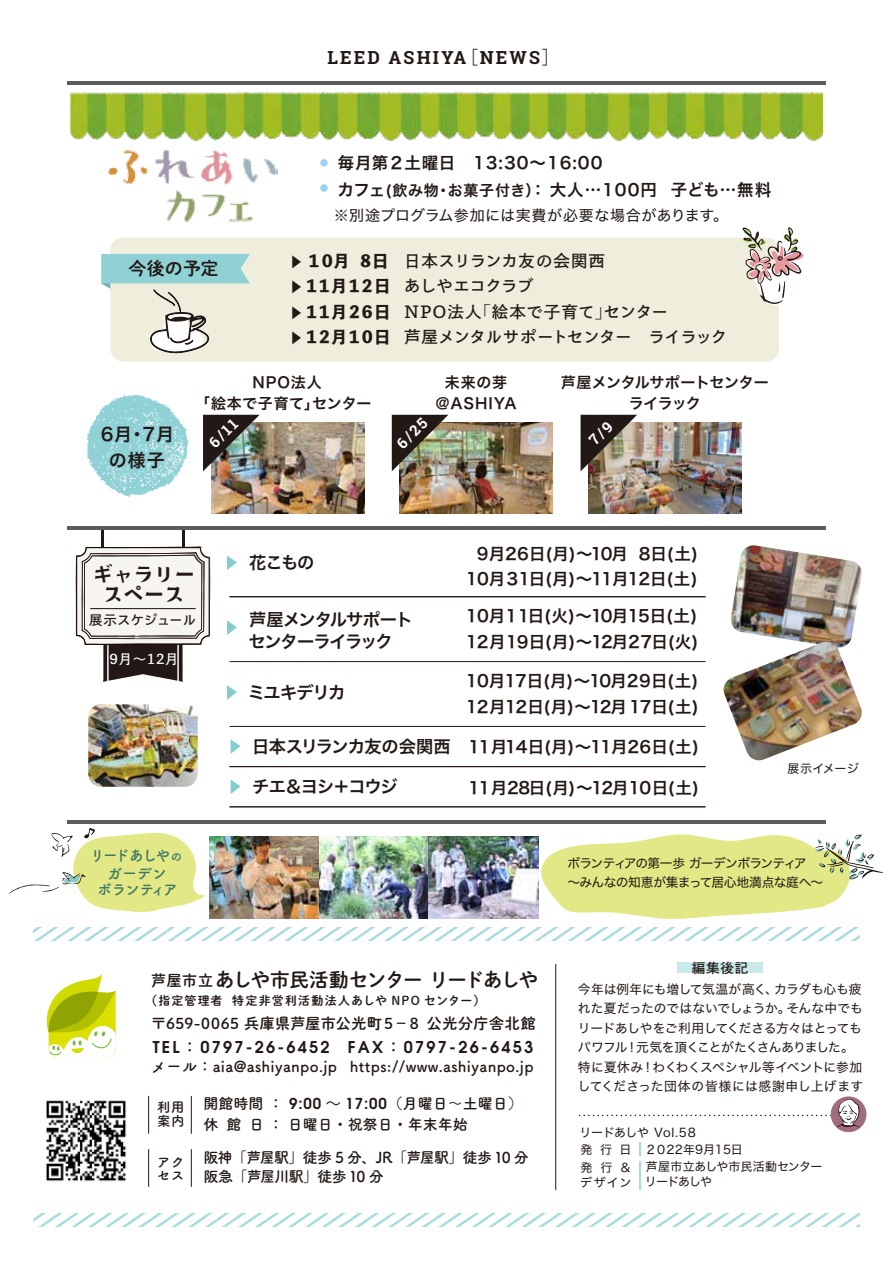
<style>
.page{position:relative;width:893px;height:1263px;background:#fff}
.page>*{position:absolute;margin:0;border:0;box-sizing:border-box;transform-origin:0 0}
.t1{font:21.75px/20.2px "Donguri Kn R";letter-spacing:-.06em;color:#221815;text-align:center}
.t2{font:19.5px "DNP Shuei M Go Std B";letter-spacing:-.075em;color:#221815}
.t3{font:700 18px "Roboto Slab";letter-spacing:.12em;color:#221815}
.t4{font:18px/25.5px "Hiragino Sans W6";letter-spacing:.04em;color:#221815;text-align:center}
.t5{font:18px "DNP Shuei M Go Std B";color:#221815}
.t6{font:17.25px/22.5px "Hira Kaku Pro W6";letter-spacing:-.065em;color:#221815}
.t7{font:16.5px/25.5px "Hira Kaku Pro W6";letter-spacing:-.05em;color:#221815}
.t8{font:16.5px/25.5px "Toppan Bunkyu Gothic Pr 6 N DB";letter-spacing:-.01em;color:#221815}
.t9{font:16.5px/27px "Hiragino Sans W6";letter-spacing:.055em;color:#221815}
.t10{font:16.5px/25.5px "Hira Kaku Pro W6";letter-spacing:-.01em;color:#221815;text-align:right}
.t11{font:800 16.5px/25.5px "Toppan Bunkyu Midashi Gothic Std N";letter-spacing:-.115em;color:#221815}
.t12{font:600 16.2px "Avant Garde";letter-spacing:.14em;color:#221815}
.t13{font:15.15px/16.2px "Tsuku A Rd Gothic Std B";letter-spacing:-.04em;color:#3f7664;text-align:center}
.t14{font:15.15px "Tsuku A Rd Gothic Std B";letter-spacing:-.12em;color:#3f7664}
.t15{font:700 15px "Tsuku A Rd Gothic";letter-spacing:.025em;color:#221815}
.t16{font:700 15px/20.4px "Tsuku A Rd Gothic";color:#221815}
.t17{font:700 15px/19.5px "Tsuku A Rd Gothic";letter-spacing:-.065em;color:#221815}
.t18{font:15px "DNP Shuei M Go Std B";letter-spacing:.04em;color:#221815}
.t19{font:15px "Hiragino Sans W4";letter-spacing:.03em;color:#221815}
.t20{font:15px/21px "Hiragino Sans W6";letter-spacing:-.02em;color:#221815;text-align:center}
.t21{font:15px/21px "Hiragino Sans W6";letter-spacing:.05em;color:#221815;text-align:center}
.t22{font:15px/21px "Hiragino Sans W6";letter-spacing:.06em;color:#221815;text-align:center}
.t23{font:700 15px "Roboto Slab";color:#fff}
.t24{font:700 13.5px/13.5px "Tsuku A Rd Gothic";letter-spacing:.035em;color:#221815}
.t25{font:13.5px "Toppan Bunkyu Gothic Pr 6 N DB";letter-spacing:-.005em;color:#221815}
.t26{font:13.5px "Toppan Bunkyu Gothic Pr 6 N DB";color:#fff}
.t27{font:13.5px "Toppan Bunkyu Gothic Pr 6 N DB";letter-spacing:.015em;color:#221815}
.t28{font:12.75px/19.5px "Hiragino Sans W4";letter-spacing:-.025em;color:#221815}
.t29{font:12.75px/19.5px "Hiragino Sans W4";letter-spacing:-.05em;color:#221815}
.t30{font:12px/17.2px "Hiragino Sans W4";letter-spacing:-.015em;color:#221815}
.t31{font:12px "DNP Shuei M Go Std B";letter-spacing:.095em;color:#221815}
.s1{font-family:"Koz Go Pr 6 N";font-weight:400}
.s2{font-size:15px}
.s3{font-family:"Koz Go Pr 6 N";font-weight:400;font-size:13.5px}
.s4{font-size:12.15px}
.s5{font-size:17.25px}
.s6{font-family:"Tsuku A Rd Gothic";font-weight:700}
.s7{font-family:"Avant Garde";font-weight:600}
</style>
<div class="page">
<div style="left:110px;top:238px;width:669px;height:123px;background:#efeedc;border-radius:13px"></div>
<img style="left:211px;top:423px;width:153px;height:90px">
<img style="left:400px;top:423px;width:153px;height:90px">
<img style="left:589px;top:423px;width:153px;height:90px">
<div style="left:678px;top:962px;width:85px;height:11px;background:#cae9eb"></div>
<hr style="left:639px;top:1161px;width:2px;height:29px;background:#a8dbdf">
<svg style="left:639px;top:1142px;width:2px;height:14px"></svg>
<hr style="left:555px;top:964px;width:1px;height:226px;background:#221815">
<hr style="left:191px;top:1096px;width:1px;height:38px;background:#221815">
<hr style="left:191px;top:1149px;width:1px;height:38px;background:#221815">
<hr style="left:148px;top:1096px;width:1px;height:38px;background:#221815">
<hr style="left:148px;top:1149px;width:1px;height:38px;background:#221815">
<svg style="left:47px;top:974px;width:69px;height:84px"></svg>
<img style="left:45px;top:1100px;width:82px;height:82px">
<img style="left:87px;top:395px;width:136px;height:102px">
<svg style="left:96px;top:421px;width:81px;height:54px;background:#96d3d8"></svg>
<img style="left:210px;top:836px;width:328px;height:83px">
<img style="left:88px;top:704px;width:110px;height:83px">
<div style="left:831px;top:1097px;width:35px;height:35px;background:#a16c7c;border-radius:50%"></div>
<svg style="left:579px;top:1099px;width:284px;height:31px"></svg>
<div style="left:831px;top:1097px;width:35px;height:35px;border:1px solid #a16c7c;border-radius:50%"></div>
<img style="left:108px;top:149px;width:169px;height:36px">
<img style="left:164px;top:183px;width:91px;height:40px">
<img style="left:69px;top:92px;width:421px;height:49px">
<img style="left:490px;top:92px;width:333px;height:49px">
<div style="left:320px;top:159px;width:8px;height:8px;background:#9cd0f0;border-radius:50%"></div>
<div style="left:320px;top:184px;width:8px;height:8px;background:#9cd0f0;border-radius:50%"></div>
<img style="left:203px;top:415px;width:57px;height:56px">
<img style="left:392px;top:415px;width:56px;height:56px">
<svg style="left:742px;top:227px;width:62px;height:79px"></svg>
<hr style="left:101px;top:527px;width:2px;height:25px;background:#221815">
<hr style="left:183px;top:527px;width:2px;height:25px;background:#221815">
<svg style="left:227px;top:555px;width:10px;height:15px"></svg>
<svg style="left:76px;top:546px;width:134px;height:136px"></svg>
<hr style="left:91px;top:608px;width:104px;height:1px;background:#1d0e08">
<hr style="left:68px;top:526px;width:758px;height:4px;background:#5c5d5d">
<hr style="left:68px;top:820px;width:758px;height:4px;background:#5c5d5d">
<hr style="left:230px;top:596px;width:475px;height:1px;background:#221815">
<hr style="left:230px;top:661px;width:475px;height:1px;background:#221815">
<svg style="left:227px;top:620px;width:10px;height:15px"></svg>
<hr style="left:230px;top:726px;width:475px;height:1px;background:#221815">
<svg style="left:230px;top:739px;width:10px;height:15px"></svg>
<hr style="left:230px;top:766px;width:475px;height:1px;background:#221815">
<svg style="left:230px;top:779px;width:10px;height:15px"></svg>
<hr style="left:230px;top:806px;width:475px;height:1px;background:#221815">
<img style="left:730px;top:545px;width:132px;height:97px">
<img style="left:723px;top:642px;width:139px;height:119px">
<svg style="left:227px;top:685px;width:10px;height:15px"></svg>
<svg style="left:9px;top:828px;width:203px;height:86px"></svg>
<svg style="left:541px;top:834px;width:342px;height:85px"></svg>
<svg style="left:101px;top:254px;width:149px;height:100px"></svg>
<svg style="left:34px;top:928px;width:826px;height:13px"></svg>
<svg style="left:34px;top:1213px;width:826px;height:13px"></svg>
<hr style="left:68px;top:82px;width:758px;height:3px;background:#5c5d5d">
<svg style="left:581px;top:415px;width:56px;height:56px;background:#695d50"></svg>
<h3 class="t3" style="left:327px;top:45px;width:234px">LEED ASHIYA<span class="s1">［</span>NEWS<span class="s1">］</span></h3>
<p class="t9" style="left:337px;top:149px;width:435px">毎月第２土曜日　13:30～16:00<br>カフェ<span class="s2">(飲み物・お菓子付き）</span>： 大人…100円 子ども…無料</p>
<p class="t19" style="left:334px;top:202px;width:396px">※別途プログラム参加には実費が必要な場合があります。</p>
<p class="t11" style="left:289px;top:247px;width:103px"><span class="s3">▶</span> １０月 ８日<span class="s3">▶</span> １１月１２日<span class="s3">▶</span> １１月２６日<span class="s3">▶</span> １２月１０日</p>
<p class="t8" style="left:404px;top:248px;width:325px">日本スリランカ友の会関西<br>あしやエコクラブ<br>NPO法人「絵本で子育て」センター<br>芦屋メンタルサポートセンター　ライラック</p>
<p class="t21" style="left:195px;top:371px;width:178px">NPO法人<br>「絵本で子育て」センター</p>
<p class="t22" style="left:435px;top:371px;width:83px">未来の芽＠ASHIYA</p>
<p class="t20" style="left:561px;top:371px;width:210px">芦屋メンタルサポートセンターライラック</p>
<p class="t23" style="left:204px;top:437px;width:35px;rotate:-45deg">6/11</p>
<p class="t23" style="left:392px;top:439px;width:38px;rotate:-45deg">6/25</p>
<h3 class="t5" style="left:129px;top:255px;width:91px">今後の予定</h3>
<h3 class="t4" style="left:101px;top:421px;width:75px">6月・7月の様子</h3>
<h3 class="t6" style="left:249px;top:551px;width:67px">花こもの</h3>
<h1 class="t1" style="left:92px;top:565px;width:105px">ギャラリースペース</h1>
<p class="t25" style="left:89px;top:613px;width:108px">展示スケジュール</p>
<h3 class="t6" style="left:249px;top:607px;width:166px">芦屋メンタルサポートセンターライラック</h3>
<p class="t26" style="left:110px;top:652px;width:70px">9月～12月</p>
<p class="t10" style="left:466px;top:540px;width:234px">9月26日(月)～10月 8日(土)<br>10月31日(月)～11月12日(土)</p>
<p class="t7" style="left:466px;top:603px;width:234px">10月１１日(火)～10月15日(土)<br>12月１９日(月)～12月27日(火)</p>
<p class="t14" style="left:90px;top:843px;width:94px">リードあしや<span class="s4">の</span></p>
<p class="t13" style="left:97px;top:864px;width:83px">ガーデン<br>ボランティア</p>
<h3 class="t6" style="left:248px;top:681px;width:99px">ミユキデリカ</h3>
<p class="t7" style="left:466px;top:667px;width:235px">10月17日(月)～10月29日(土)<br>12月12日(月)～12月17日(土)</p>
<p class="t7" style="left:252px;top:734px;width:449px"><span class="s5">日本スリランカ友の会関西</span> １１月14日(月)～11月26日(土)</p>
<h3 class="t6" style="left:252px;top:775px;width:147px">チエ＆ヨシ＋コウジ</h3>
<p class="t7" style="left:466px;top:774px;width:235px">１１月28日(月)～12月10日(土)</p>
<p class="t30" style="left:788px;top:759px;width:73px">展示イメージ</p>
<p class="t29" style="left:567px;top:852px;width:257px">ボランティアの第一歩 ガーデンボランティア<br>～みんなの知恵が集まって居心地満点な庭へ～</p>
<h2 class="t2" style="left:151px;top:965px;width:389px"><span class="s2">芦屋市立</span>あしや市民活動センター リードあしや</h2>
<p class="t31" style="left:145px;top:991px;width:342px">（指定管理者 特定非営利活動法人あしや NPO センター）</p>
<p class="t18" style="left:151px;top:1013px;width:386px">〒659-0065 兵庫県芦屋市公光町５－８ 公光分庁舎北館</p>
<p class="t12" style="left:153px;top:1036px;width:382px">TEL<span class="s6">：</span>0797-26-6452 FAX<span class="s6">：</span>0797-26-6453</p>
<p class="t15" style="left:151px;top:1055px;width:384px">メール：aia@ashiyanpo.jp https://www.ashiyanpo.jp</p>
<p class="t24" style="left:157px;top:1099px;width:29px">利用案内</p>
<p class="t24" style="left:157px;top:1154px;width:29px">アクセス</p>
<p class="t16" style="left:204px;top:1093px;width:321px">開館時間： <span class="s7">9:00</span> <span class="s1">～</span> <span class="s7">17:00</span>（月曜日～土曜日）休館日：日曜日・祝祭日・年末年始</p>
<p class="t17" style="left:204px;top:1147px;width:327px">阪神「芦屋駅」徒歩 5 分、JR「芦屋駅」徒歩 10 分阪急「芦屋川駅」徒歩 10 分</p>
<p class="t27" style="left:692px;top:960px;width:58px">編集後記</p>
<p class="t28" style="left:578px;top:978px;width:287px">今年は例年にも増して気温が高く、カラダも心も疲れた夏だったのではないでしょうか。そんな中でもリードあしやをご利用してくださる方々はとってもパワフル！元気を頂くことがたくさんありました。特に夏休み！わくわくスペシャル等イベントに参加してくださった団体の皆様には感謝申し上げます</p>
<p class="t30" style="left:645px;top:1122px;width:179px;text-indent:-65px">リードあしや Vol.58<br>２０22年9月15日<br>芦屋市立あしや市民活動センター</p>
<p class="t30" style="left:645px;top:1172px;width:69px">リードあしや</p>
<p class="t30" style="left:580px;top:1140px;width:52px">発行日</p>
<p class="t30" style="left:580px;top:1159px;width:53px;line-height:15px">発行＆デザイン</p>
</div>
